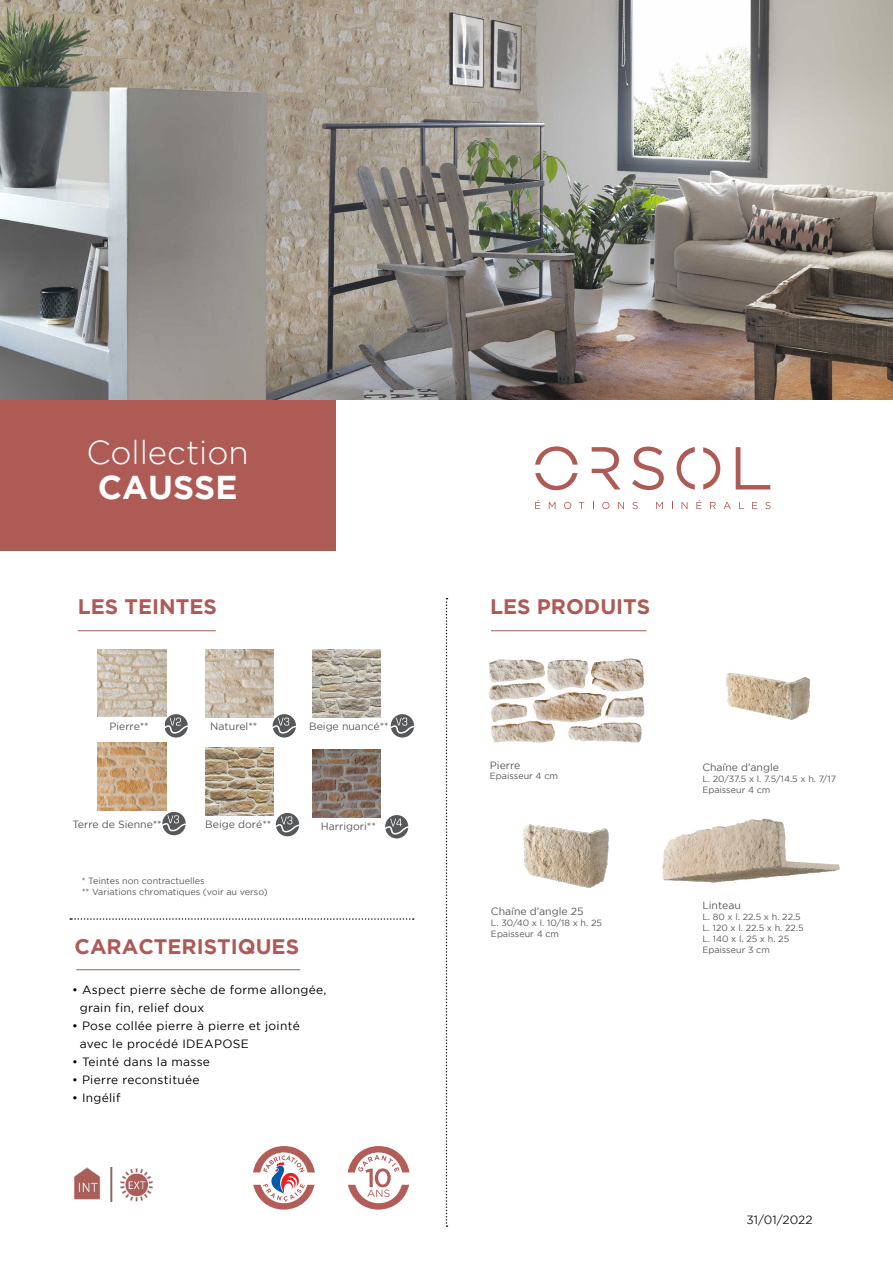
<style>
.page{position:relative;width:893px;height:1263px;background:#fff}
.page>*{position:absolute;margin:0;border:0;box-sizing:border-box;transform-origin:0 0}
.t1{font:300 33px "Gotham";color:#fff}
.t2{font:700 33px "Gotham";color:#fff}
.t3{font:700 21px "Gotham";color:#ae5b56}
.t4{font:12px "Gotham";letter-spacing:.025em;color:#000001}
.t5{font:12px "Gotham";color:#231f20}
.t6{font:10.5px "Gotham";color:#57585a}
.t7{font:9px "Gotham";color:#57585a}
</style>
<div class="page">
<div style="left:0;top:400px;width:336px;height:151px;background:#ae5b56"></div>
<svg style="left:632px;top:446px;width:32px;height:44px"></svg>
<svg style="left:736px;top:447px;width:34px;height:42px"></svg>
<svg style="left:592px;top:447px;width:28px;height:42px"></svg>
<svg style="left:535px;top:446px;width:43px;height:19px"></svg>
<svg style="left:535px;top:473px;width:42px;height:17px"></svg>
<svg style="left:677px;top:447px;width:18px;height:43px"></svg>
<svg style="left:703px;top:447px;width:17px;height:42px"></svg>
<svg style="left:535px;top:500px;width:5px;height:9px"></svg>
<svg style="left:549px;top:502px;width:6px;height:7px"></svg>
<svg style="left:564px;top:502px;width:7px;height:7px"></svg>
<svg style="left:602px;top:502px;width:7px;height:7px"></svg>
<svg style="left:618px;top:502px;width:6px;height:7px"></svg>
<svg style="left:632px;top:502px;width:6px;height:7px"></svg>
<svg style="left:656px;top:502px;width:7px;height:7px"></svg>
<svg style="left:681px;top:502px;width:6px;height:7px"></svg>
<svg style="left:696px;top:500px;width:5px;height:9px"></svg>
<svg style="left:710px;top:502px;width:6px;height:7px"></svg>
<svg style="left:724px;top:502px;width:7px;height:7px"></svg>
<svg style="left:752px;top:502px;width:5px;height:7px"></svg>
<svg style="left:765px;top:502px;width:6px;height:7px"></svg>
<svg style="left:446px;top:598px;width:1px;height:629px"></svg>
<svg style="left:70px;top:918px;width:344px;height:2px"></svg>
<hr style="left:76px;top:969px;width:224px;height:1px;background:#a05a56">
<hr style="left:491px;top:630px;width:156px;height:1px;background:#a05a56">
<img style="left:522px;top:824px;width:87px;height:64px">
<img style="left:725px;top:673px;width:85px;height:47px">
<img style="left:489px;top:658px;width:156px;height:85px">
<img style="left:662px;top:818px;width:178px;height:65px">
<svg style="left:253px;top:1146px;width:62px;height:63px"></svg>
<img style="left:74px;top:1167px;width:79px;height:34px">
<hr style="left:78px;top:630px;width:138px;height:1px;background:#a05a56">
<svg style="left:165px;top:714px;width:23px;height:23px"></svg>
<svg style="left:165px;top:718px;width:23px;height:17px"></svg>
<div style="left:163px;top:812px;width:23px;height:23px;background:#57585a;border-radius:50%"></div>
<svg style="left:163px;top:815px;width:23px;height:17px"></svg>
<svg style="left:273px;top:714px;width:23px;height:23px"></svg>
<svg style="left:272px;top:718px;width:24px;height:17px"></svg>
<img style="left:98px;top:743px;width:68px;height:68px">
<img style="left:205px;top:649px;width:68px;height:68px">
<img style="left:98px;top:649px;width:68px;height:68px">
<img style="left:0;top:0;width:893px;height:400px">
<img style="left:205px;top:747px;width:68px;height:68px">
<div style="left:276px;top:813px;width:23px;height:23px;background:#57585a;border-radius:50%"></div>
<svg style="left:275px;top:816px;width:25px;height:17px"></svg>
<svg style="left:348px;top:1146px;width:61px;height:63px"></svg>
<img style="left:313px;top:649px;width:68px;height:68px">
<img style="left:313px;top:749px;width:68px;height:68px">
<svg style="left:391px;top:714px;width:23px;height:23px"></svg>
<svg style="left:390px;top:718px;width:25px;height:17px"></svg>
<div style="left:385px;top:815px;width:23px;height:23px;background:#57585a;border-radius:50%"></div>
<svg style="left:385px;top:818px;width:24px;height:18px"></svg>
<p class="t1" style="left:86px;top:435px;width:164px">Collection</p>
<p class="t2" style="left:98px;top:468px;width:141px">CAUSSE</p>
<h2 class="t3" style="left:78px;top:594px;width:141px">LES TEINTES</h2>
<h2 class="t3" style="left:490px;top:594px;width:162px">LES PRODUITS</h2>
<p class="t6" style="left:109px;top:721px;width:41px">Pierre**</p>
<p class="t6" style="left:210px;top:721px;width:49px">Naturel**</p>
<p class="t6" style="left:309px;top:721px;width:81px">Beige nuancé**</p>
<p class="t6" style="left:490px;top:759px;width:32px">Pierre</p>
<p class="t7" style="left:490px;top:771px;width:70px">Epaisseur 4 cm</p>
<p class="t6" style="left:702px;top:761px;width:78px">Chaîne d’angle</p>
<p class="t7" style="left:702px;top:774px;width:135px">L. 20/37.5 x l. 7.5/14.5 x h. 7/17</p>
<p class="t7" style="left:702px;top:784px;width:70px">Epaisseur 4 cm</p>
<p class="t6" style="left:72px;top:818px;width:91px">Terre de Sienne**</p>
<p class="t6" style="left:205px;top:818px;width:68px">Beige doré**</p>
<p class="t6" style="left:321px;top:821px;width:57px">Harrigori**</p>
<p class="t7" style="left:82px;top:876px;width:124px">* Teintes non contractuelles</p>
<p class="t7" style="left:82px;top:886px;width:188px">** Variations chromatiques (voir au verso)</p>
<p class="t6" style="left:702px;top:900px;width:40px">Linteau</p>
<p class="t7" style="left:702px;top:912px;width:100px">L. 80 x l. 22.5 x h. 22.5</p>
<p class="t7" style="left:702px;top:923px;width:103px">L. 120 x l. 22.5 x h. 22.5</p>
<p class="t7" style="left:702px;top:933px;width:88px">L. 140 x l. 25 x h. 25</p>
<p class="t6" style="left:491px;top:906px;width:94px">Chaîne d’angle 25</p>
<p class="t7" style="left:491px;top:918px;width:112px">L. 30/40 x l. 10/18 x h. 25</p>
<p class="t7" style="left:491px;top:929px;width:70px">Epaisseur 4 cm</p>
<p class="t3" style="left:75px;top:935px;width:226px">CARACTERISTIQUES</p>
<p class="t7" style="left:702px;top:944px;width:69px">Epaisseur 3 cm</p>
<p class="t4" style="left:72px;top:983px;width:256px">• Aspect pierre sèche de forme allongée,</p>
<p class="t4" style="left:80px;top:1001px;width:126px">grain fin, relief doux</p>
<p class="t4" style="left:72px;top:1019px;width:229px">• Pose collée pierre à pierre et jointé</p>
<p class="t4" style="left:80px;top:1037px;width:170px">avec le procédé IDEAPOSE</p>
<p class="t4" style="left:72px;top:1055px;width:139px">• Teinté dans la masse</p>
<p class="t4" style="left:72px;top:1073px;width:129px">• Pierre reconstituée</p>
<p class="t4" style="left:72px;top:1091px;width:50px">• Ingélif</p>
<p class="t5" style="left:747px;top:1213px;width:68px">31/01/2022</p>
</div>
